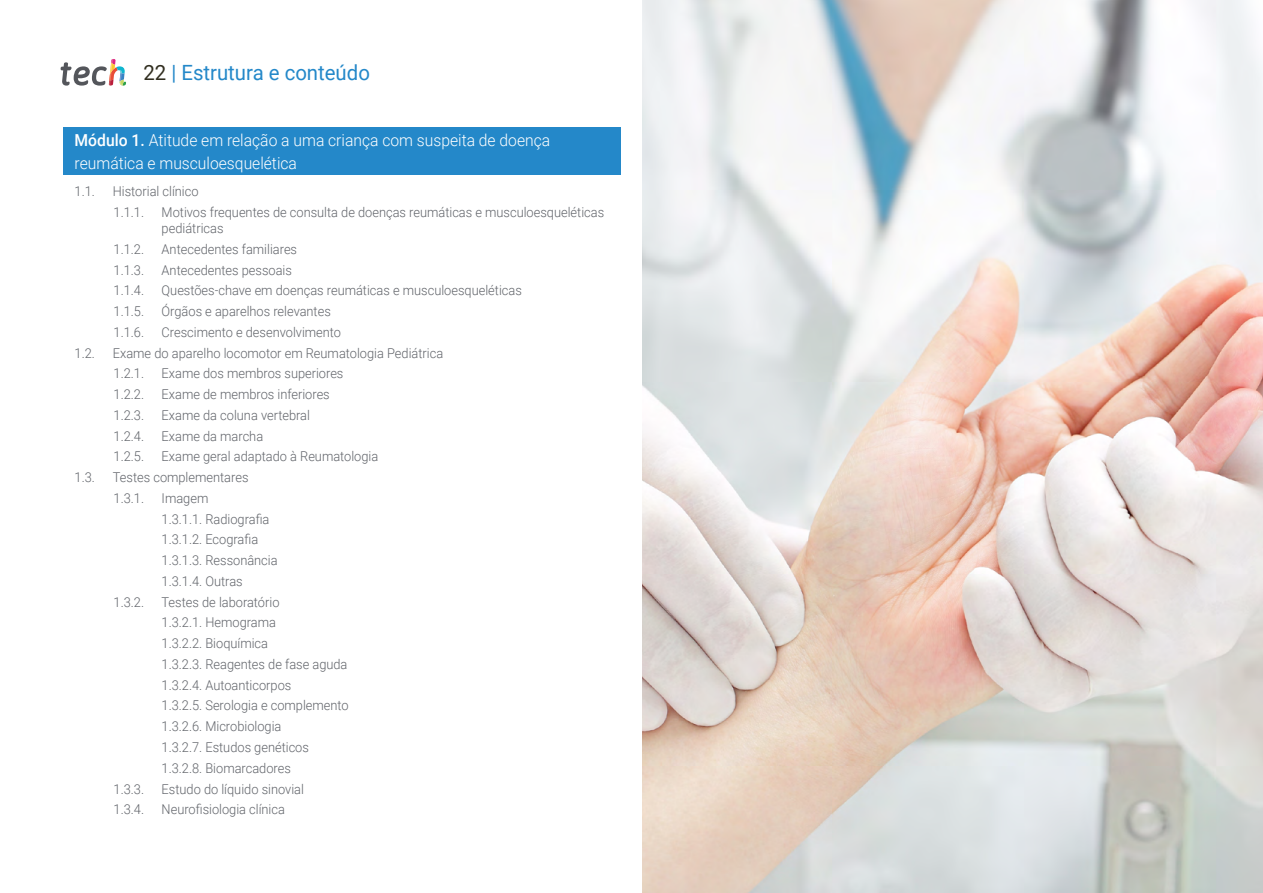
<style>
.page{position:relative;width:1263px;height:893px;background:#fff}
.page>*{position:absolute;margin:0;border:0;box-sizing:border-box;transform-origin:0 0}
.t1{font:21px "Roboto";color:#2488c9}
.t2{font:300 16.5px/22.5px "Roboto";color:#fff;scale:.95 1}
.t3{font:300 13.5px/20.7px "Roboto";color:#61646a;scale:.95 1}
.s1{color:#312e20}
.s2{font-weight:500}
</style>
<div class="page">
<div style="left:64px;top:128px;width:557px;height:47px;background:#2488c9"></div>
<img style="left:642px;top:0;width:621px;height:893px">
<svg style="left:61px;top:59px;width:65px;height:27px"></svg>
<h1 class="t1" style="left:144px;top:57px;width:228px"><span class="s1">22</span> | Estrutura e conteúdo</h1>
<p class="t2" style="left:75px;top:129px;width:502px"><span class="s2">Módulo 1.</span> Atitude em relação a uma criança com suspeita de doença reumática e musculoesquelética</p>
<p class="t3" style="left:75px;top:180px;width:23px">1.1.</p>
<p class="t3" style="left:113px;top:180px;width:92px">Historial clínico<br>1.1.1.</p>
<p class="t3" style="left:162px;top:203px;width:467px;line-height:16.5px">Motivos frequentes de consulta de doenças reumáticas e musculoesqueléticas pediátricas</p>
<p class="t3" style="left:114px;top:238px;width:34px">1.1.2.</p>
<p class="t3" style="left:162px;top:238px;width:144px">Antecedentes familiares</p>
<p class="t3" style="left:114px;top:259px;width:34px">1.1.3.</p>
<p class="t3" style="left:162px;top:259px;width:139px">Antecedentes pessoais</p>
<p class="t3" style="left:114px;top:280px;width:34px">1.1.4.</p>
<p class="t3" style="left:162px;top:280px;width:381px">Questões-chave em doenças reumáticas e musculoesqueléticas</p>
<p class="t3" style="left:114px;top:301px;width:34px">1.1.5.</p>
<p class="t3" style="left:162px;top:301px;width:180px">Órgãos e aparelhos relevantes</p>
<p class="t3" style="left:114px;top:321px;width:34px">1.1.6.</p>
<p class="t3" style="left:162px;top:321px;width:190px">Crescimento e desenvolvimento</p>
<p class="t3" style="left:75px;top:342px;width:23px">1.2.</p>
<p class="t3" style="left:113px;top:342px;width:349px">Exame do aparelho locomotor em Reumatologia Pediátrica<br>1.2.1.</p>
<p class="t3" style="left:162px;top:363px;width:193px">Exame dos membros superiores</p>
<p class="t3" style="left:114px;top:384px;width:34px">1.2.2.</p>
<p class="t3" style="left:162px;top:384px;width:179px">Exame de membros inferiores</p>
<p class="t3" style="left:114px;top:404px;width:34px">1.2.3.</p>
<p class="t3" style="left:162px;top:404px;width:158px">Exame da coluna vertebral</p>
<p class="t3" style="left:114px;top:425px;width:34px">1.2.4.</p>
<p class="t3" style="left:162px;top:425px;width:108px">Exame da marcha</p>
<p class="t3" style="left:114px;top:446px;width:34px">1.2.5.</p>
<p class="t3" style="left:162px;top:446px;width:230px">Exame geral adaptado à Reumatologia</p>
<p class="t3" style="left:75px;top:467px;width:23px">1.3.</p>
<p class="t3" style="left:113px;top:467px;width:144px">Testes complementares<br>1.3.1.</p>
<p class="t3" style="left:162px;top:487px;width:124px">Imagem<br>1.3.1.1. Radiografia<br>1.3.1.2. Ecografia<br>1.3.1.3. Ressonância<br>1.3.1.4. Outras</p>
<p class="t3" style="left:114px;top:591px;width:34px">1.3.2.</p>
<p class="t3" style="left:162px;top:591px;width:198px">Testes de laboratório<br>1.3.2.1. Hemograma<br>1.3.2.2. Bioquímica<br>1.3.2.3. Reagentes de fase aguda<br>1.3.2.4. Autoanticorpos<br>1.3.2.5. Serologia e complemento<br>1.3.2.6. Microbiologia<br>1.3.2.7. Estudos genéticos<br>1.3.2.8. Biomarcadores</p>
<p class="t3" style="left:114px;top:778px;width:34px">1.3.3.</p>
<p class="t3" style="left:162px;top:778px;width:151px">Estudo do líquido sinovial</p>
<p class="t3" style="left:114px;top:799px;width:34px">1.3.4.</p>
<p class="t3" style="left:162px;top:799px;width:131px">Neurofisiologia clínica</p>
</div>
